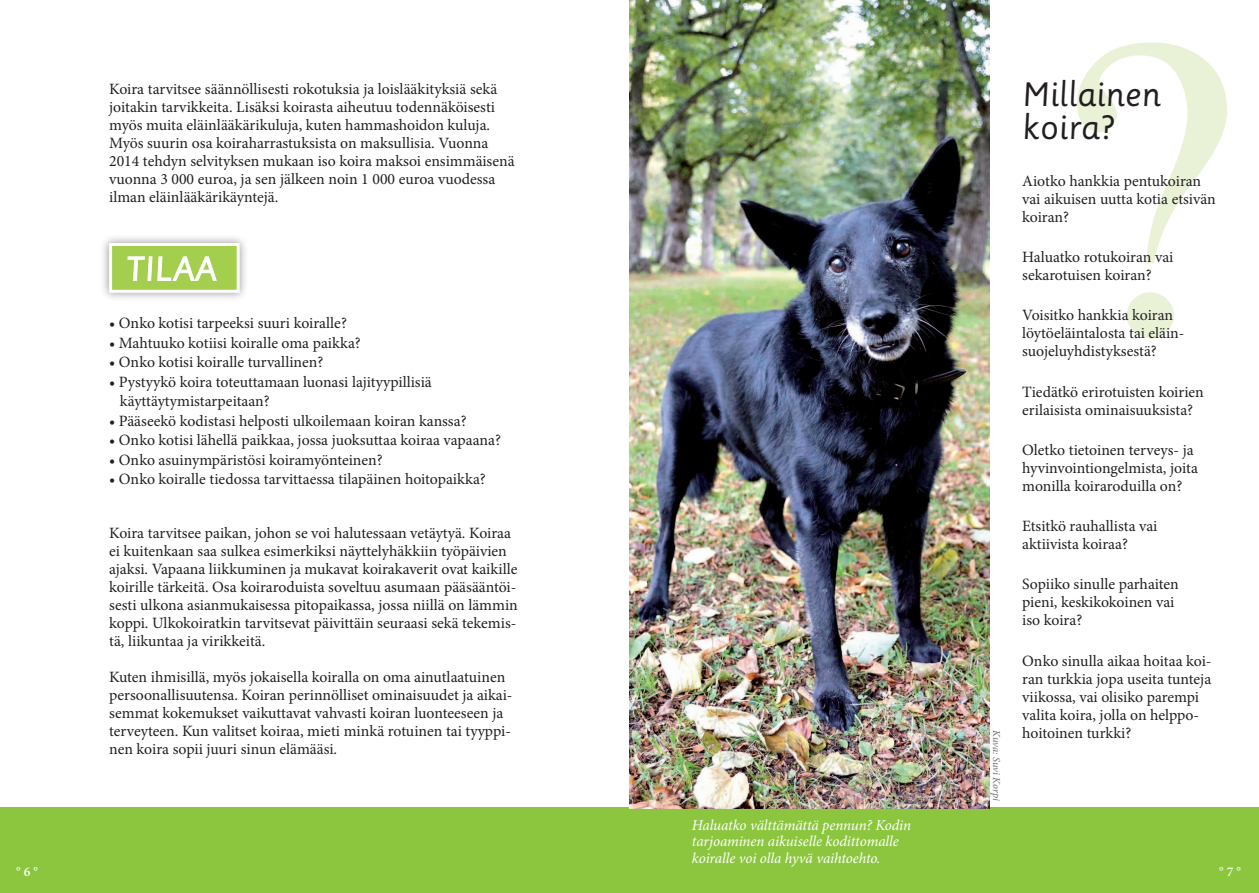
<style>
.page{position:relative;width:1259px;height:893px;background:#fff}
.page>*{position:absolute;margin:0;border:0;box-sizing:border-box;transform-origin:0 0}
.t1{font:33px "Sassoon Primary";color:#231f20}
.LEIPIS{font:15.75px/18px "Minion Pro";color:#231f20}
.kuvateksti{font:italic 15px "Minion Pro";letter-spacing:-.01em;color:#fff}
.t2{font:600 13.5px "Minion Pro";color:#fff}
.kuvateksti-2{font:italic 10.5px "Minion Pro";letter-spacing:-.01em;color:#6c6d70}
</style>
<div class="page">
<div style="left:629px;top:808px;width:630px;height:85px;background:#8bc63e"></div>
<svg style="left:1077px;top:43px;width:150px;height:295px"></svg>
<div style="left:0;top:808px;width:629px;height:85px;background:#8bc63e"></div>
<div style="left:100px;top:233px;width:148px;height:69px;background:#231f20;opacity:.46"></div>
<div style="left:109px;top:243px;width:131px;height:50px;background:#a4cf4e;border:3px solid #fff"></div>
<svg style="left:128px;top:256px;width:89px;height:25px"></svg>
<img style="left:629px;top:0;width:360px;height:809px">
<p class="LEIPIS" style="left:109px;top:80px;width:390px">Koira tarvitsee säännöllisesti rokotuksia ja loislääkityksiä sekä</p>
<p class="LEIPIS" style="left:109px;top:98px;width:387px">joitakin tarvikkeita. Lisäksi koirasta aiheutuu todennäköisesti myös muita eläinlääkärikuluja, kuten hammashoidon kuluja.<br>Myös suurin osa koiraharrastuksista on maksullisia. Vuonna</p>
<p class="LEIPIS" style="left:109px;top:152px;width:407px">2014 tehdyn selvityksen mukaan iso koira maksoi ensimmäisenä vuonna 3 000 euroa, ja sen jälkeen noin 1 000 euroa vuodessa ilman eläinlääkärikäyntejä.</p>
<p class="LEIPIS" style="left:109px;top:314px;width:239px">• Onko kotisi tarpeeksi suuri koiralle?</p>
<p class="LEIPIS" style="left:109px;top:334px;width:253px">• Mahtuuko kotiisi koiralle oma paikka?</p>
<p class="LEIPIS" style="left:109px;top:353px;width:216px">• Onko kotisi koiralle turvallinen?</p>
<p class="LEIPIS" style="left:109px;top:373px;width:324px">• Pystyykö koira toteuttamaan luonasi lajityypillisiä</p>
<p class="LEIPIS" style="left:120px;top:392px;width:151px">käyttäytymistarpeitaan?</p>
<p class="LEIPIS" style="left:109px;top:412px;width:359px">• Pääseekö kodistasi helposti ulkoilemaan koiran kanssa?</p>
<p class="LEIPIS" style="left:109px;top:431px;width:393px">• Onko kotisi lähellä paikkaa, jossa juoksuttaa koiraa vapaana?</p>
<p class="LEIPIS" style="left:109px;top:451px;width:275px">• Onko asuinympäristösi koiramyönteinen?</p>
<p class="LEIPIS" style="left:109px;top:470px;width:378px">• Onko koiralle tiedossa tarvittaessa tilapäinen hoitopaikka?</p>
<p class="LEIPIS" style="left:109px;top:524px;width:410px">Koira tarvitsee paikan, johon se voi halutessaan vetäytyä. Koiraa ei kuitenkaan saa sulkea esimerkiksi näyttelyhäkkiin työpäivien ajaksi. Vapaana liikkuminen ja mukavat koirakaverit ovat kaikille koirille tärkeitä. Osa koiraroduista soveltuu asumaan pääsääntöi&shy;sesti ulkona asianmukaisessa pitopaikassa, jossa niillä on lämmin koppi. Ulkokoiratkin tarvitsevat päivittäin seuraasi sekä tekemis&shy;tä, liikuntaa ja virikkeitä.</p>
<p class="LEIPIS" style="left:109px;top:668px;width:405px">Kuten ihmisillä, myös jokaisella koiralla on oma ainutlaatuinen persoonallisuutensa. Koiran perinnölliset ominaisuudet ja aikai&shy;semmat kokemukset vaikuttavat vahvasti koiran luonteeseen ja terveyteen. Kun valitset koiraa, mieti minkä rotuinen tai tyyppi&shy;nen koira sopii juuri sinun elämääsi.</p>
<p class="kuvateksti-2" style="left:1003px;top:730px;width:72px;rotate:90deg">Kuva: Suvi Korpi</p>
<p class="t1" style="left:1022px;top:75px;width:140px">Millainen</p>
<p class="t1" style="left:1022px;top:108px;width:94px">koira?</p>
<p class="LEIPIS" style="left:1022px;top:172px;width:195px">Aiotko hankkia pentukoiran vai aikuisen uutta kotia etsivän koiran?</p>
<p class="LEIPIS" style="left:1022px;top:248px;width:153px">Haluatko rotukoiran vai</p>
<p class="LEIPIS" style="left:1022px;top:266px;width:131px">sekarotuisen koiran?</p>
<p class="LEIPIS" style="left:1022px;top:306px;width:152px">Voisitko hankkia koiran</p>
<p class="LEIPIS" style="left:1022px;top:324px;width:164px">löytöeläintalosta tai eläin&shy;suojeluyhdistyksestä?</p>
<p class="LEIPIS" style="left:1022px;top:383px;width:183px">Tiedätkö erirotuisten koirien erilaisista ominaisuuksista?</p>
<p class="LEIPIS" style="left:1022px;top:441px;width:177px">Oletko tietoinen terveys- ja hyvinvointiongelmista, joita monilla koiraroduilla on?</p>
<p class="LEIPIS" style="left:1022px;top:517px;width:137px">Etsitkö rauhallista vai</p>
<p class="LEIPIS" style="left:1022px;top:535px;width:107px">aktiivista koiraa?</p>
<p class="LEIPIS" style="left:1022px;top:575px;width:158px">Sopiiko sinulle parhaiten</p>
<p class="LEIPIS" style="left:1022px;top:593px;width:154px">pieni, keskikokoinen vai</p>
<p class="LEIPIS" style="left:1022px;top:611px;width:62px">iso koira?</p>
<p class="LEIPIS" style="left:1022px;top:652px;width:191px">Onko sinulla aikaa hoitaa koi&shy;ran turkkia jopa useita tunteja viikossa, vai olisiko parempi valita koira, jolla on helppo&shy;hoitoinen turkki?</p>
<p class="kuvateksti" style="left:692px;top:815px;width:221px">Haluatko välttämättä pennun? Kodin</p>
<p class="kuvateksti" style="left:692px;top:831px;width:208px">tarjoaminen aikuiselle kodittomalle</p>
<p class="kuvateksti" style="left:692px;top:848px;width:190px">koiralle voi olla hyvä vaihtoehto.</p>
<p class="t2" style="left:16px;top:862px;width:23px">° 6 °</p>
<p class="t2" style="left:1219px;top:862px;width:23px">° 7 °</p>
</div>
